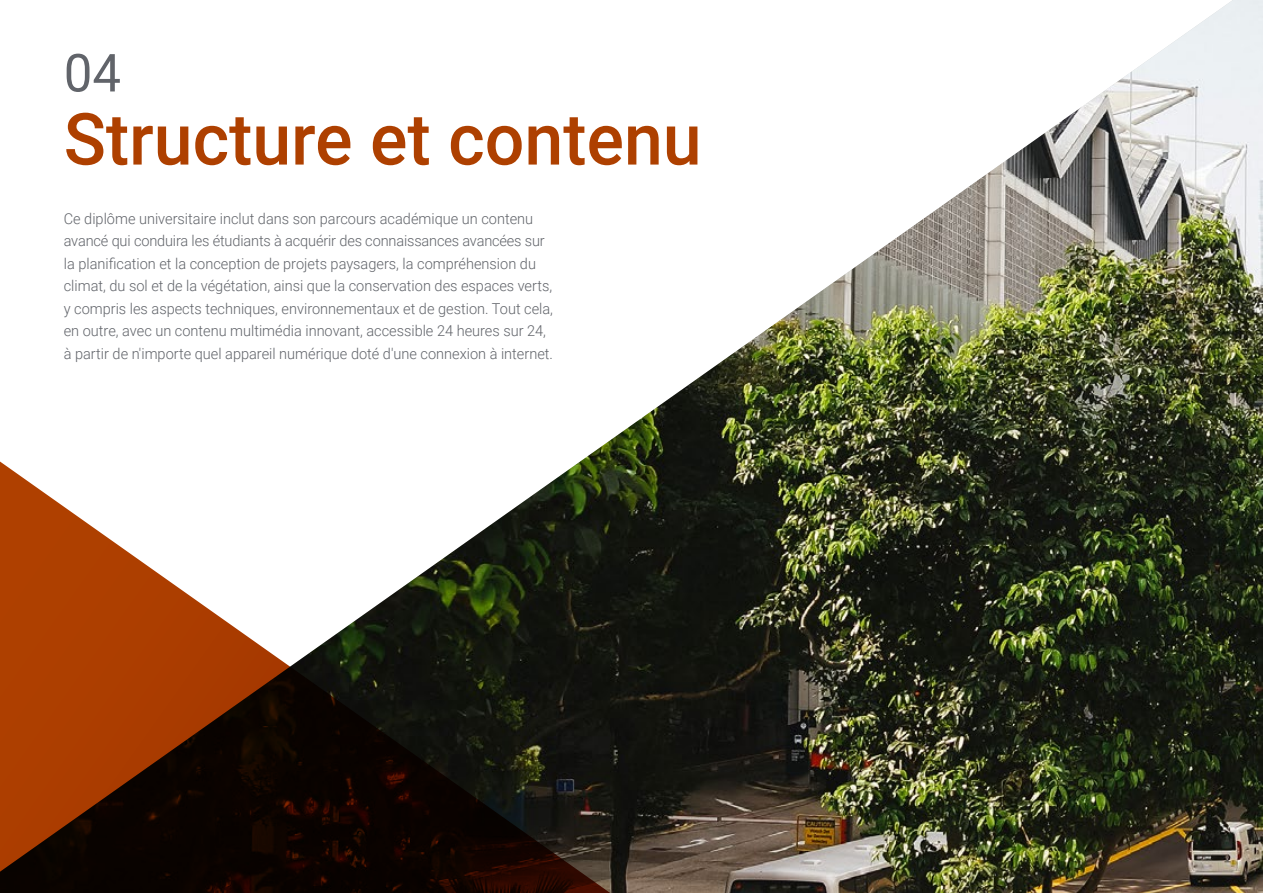
<style>
.page{position:relative;width:1263px;height:893px;background:#fff}
.page>*{position:absolute;margin:0;border:0;box-sizing:border-box;transform-origin:0 0}
.t1{font:500 72px "Roboto";color:#ae4000}
.t2{font:52.5px "Roboto";color:#61646a}
.t3{font:300 15px/22.5px "Roboto";color:#61646a}
</style>
<div class="page">
<img style="left:602px;top:0;width:661px;height:893px">
<svg style="left:0;top:446px;width:640px;height:447px"></svg>
<h2 class="t2" style="left:64px;top:36px;width:59px">04</h2>
<h1 class="t1" style="left:64px;top:89px;width:639px">Structure et contenu</h1>
<p class="t3" style="left:64px;top:207px;width:491px">Ce diplôme universitaire inclut dans son parcours académique un contenu avancé qui conduira les étudiants à acquérir des connaissances avancées sur la planification et la conception de projets paysagers, la compréhension du climat, du sol et de la végétation, ainsi que la conservation des espaces verts, y compris les aspects techniques, environnementaux et de gestion. Tout cela, en outre, avec un contenu multimédia innovant, accessible 24 heures sur 24, à partir de n'importe quel appareil numérique doté d'une connexion à internet.</p>
</div>
